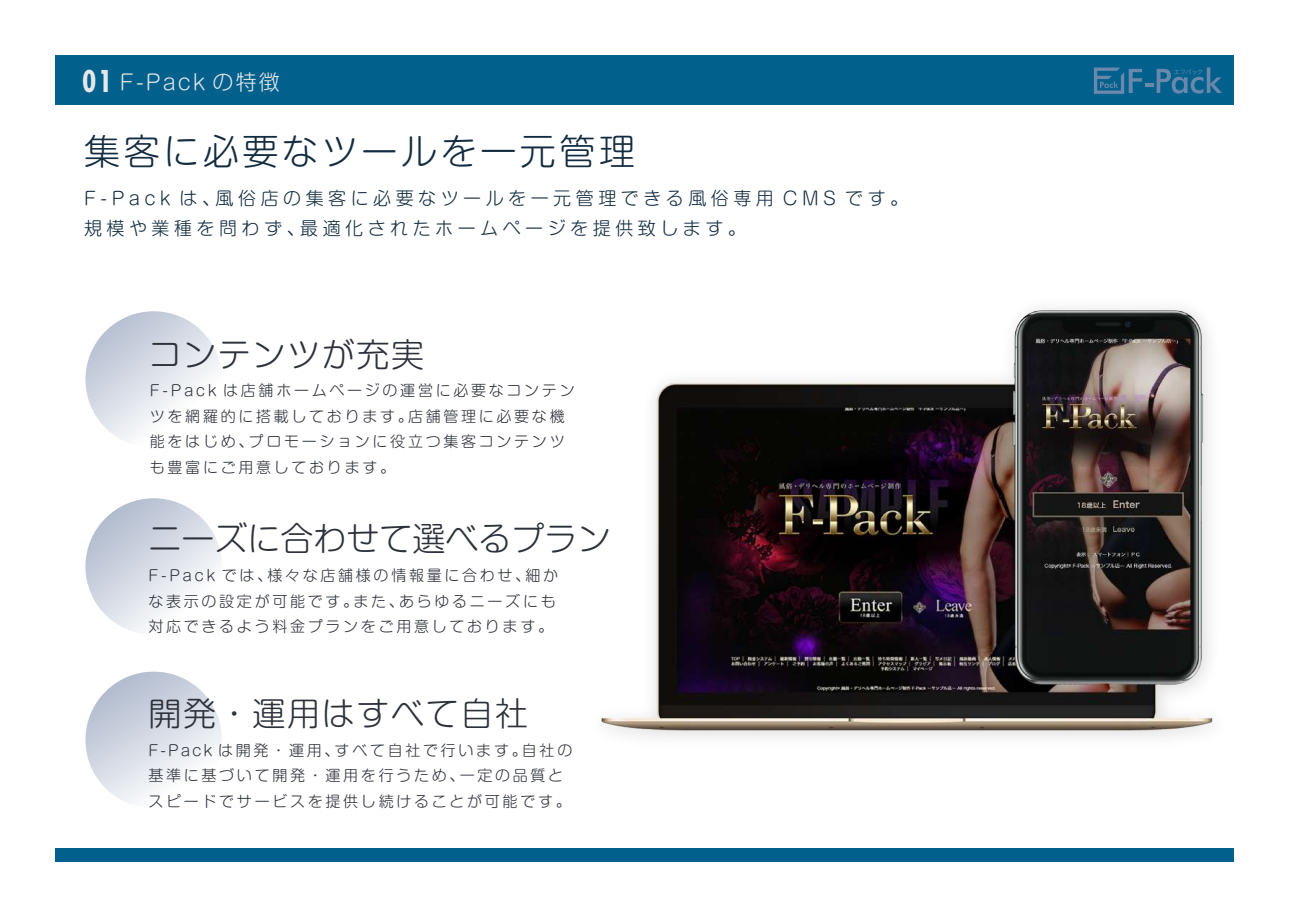
<style>
.page{position:relative;width:1289px;height:919px;background:#fff}
.page>*{position:absolute;margin:0;border:0;box-sizing:border-box;transform-origin:0 0}
.t1{font:300 36px "Shin M Go Pro";letter-spacing:.1em;color:#132c40}
.t2{font:300 33px "Shin M Go Pro";letter-spacing:.05em;color:#2c313a}
.t3{font:300 33px "Shin M Go Pro";color:#2c313a}
.t4{font:300 21px "Shin M Go Pro";letter-spacing:.1em;color:#e6e7e9}
.t5{font:300 18px/30px "Shin M Go Pro";letter-spacing:.25em;color:#132c40}
.t6{font:300 15px/25.5px "Shin M Go Pro";letter-spacing:.18em;color:#2c313a}
.t7{font:100 6px "Noto Sans JP";letter-spacing:-.01em;color:#6a88ab}
.s1{font-family:"Futura PT Cond";font-weight:700;font-size:33px}
</style>
<div class="page">
<div style="left:55px;top:55px;width:1178px;height:50px;background:#01608c"></div>
<div style="left:55px;top:847px;width:1178px;height:14px;background:#01608c"></div>
<svg style="left:1093px;top:67px;width:128px;height:27px"></svg>
<img style="left:601px;top:308px;width:612px;height:430px">
<svg style="left:85px;top:311px;width:137px;height:137px"></svg>
<svg style="left:85px;top:498px;width:137px;height:136px"></svg>
<svg style="left:85px;top:671px;width:137px;height:137px"></svg>
<h3 class="t4" style="left:82px;top:65px;width:199px"><span class="s1">01</span> F-Pack の特徴</h3>
<h1 class="t1" style="left:84px;top:122px;width:552px">集客に必要なツールを一元管理</h1>
<p class="t5" style="left:84px;top:181px;width:825px">F-Pack は、風俗店の集客に必要なツールを一元管理できる風俗専用 CMS です。規模や業種を問わず、最適化されたホームページを提供致します。</p>
<h2 class="t2" style="left:148px;top:327px;width:277px">コンテンツが充実</h2>
<p class="t6" style="left:150px;top:376px;width:426px">F-Pack は店舗ホームページの運営に必要なコンテンツを網羅的に搭載しております。店舗管理に必要な機能をはじめ、プロモーションに役立つ集客コンテンツも豊富にご用意しております。</p>
<h2 class="t3" style="left:148px;top:512px;width:463px">ニーズに合わせて選べるプラン</h2>
<p class="t6" style="left:148px;top:560px;width:411px">F-Pack では、様々な店舗様の情報量に合わせ、細かな表示の設定が可能です。また、あらゆるニーズにも対応できるよう料金プランをご用意しております。</p>
<h2 class="t2" style="left:148px;top:686px;width:381px">開発・運用はすべて自社</h2>
<p class="t6" style="left:148px;top:735px;width:425px">F-Pack は開発・運用、すべて自社で行います。自社の基準に基づいて開発・運用を行うため、一定の品質とスピードでサービスを提供し続けることが可能です。</p>
<p class="t7" style="left:1173px;top:68px;width:31px">エフパック</p>
</div>
